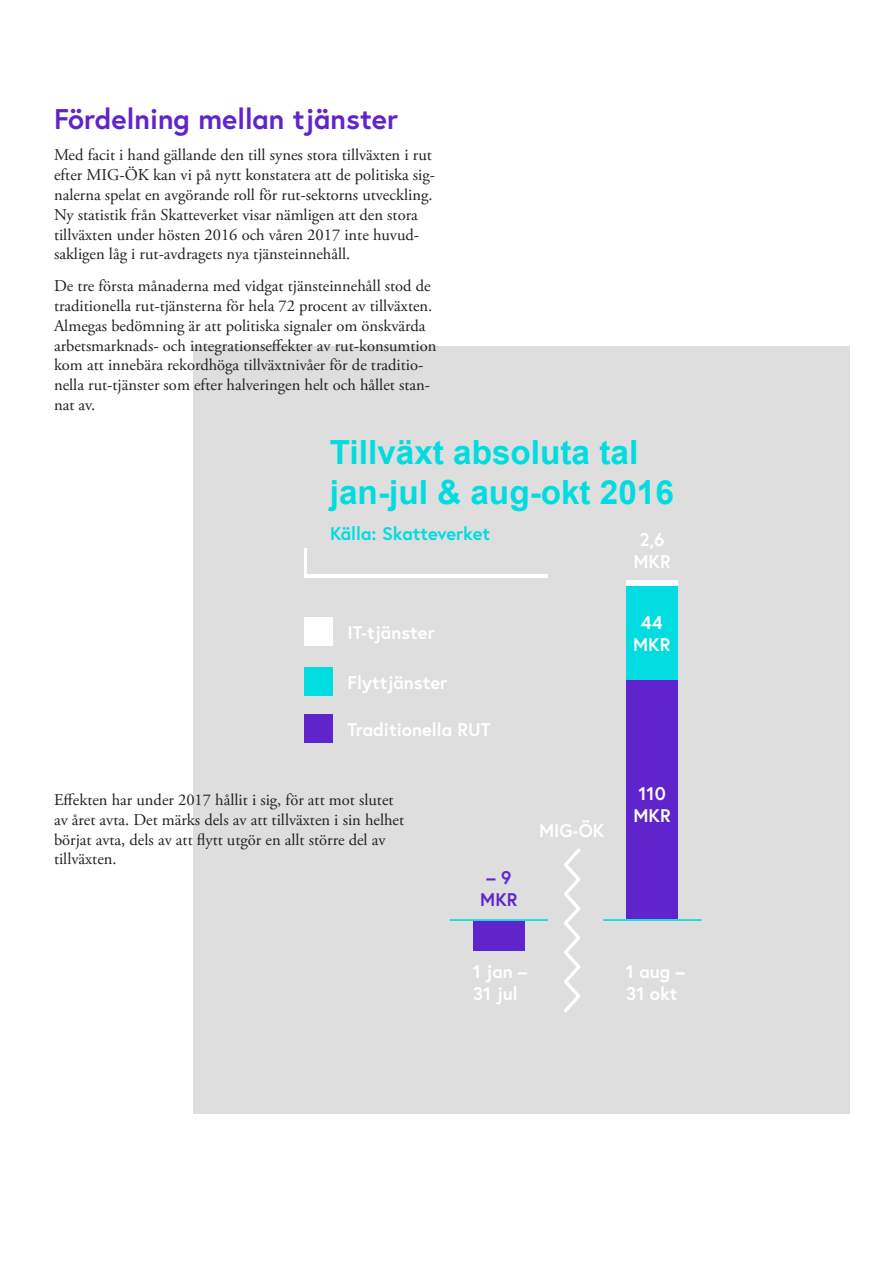
<style>
.page{position:relative;width:893px;height:1263px;background:#fff}
.page>*{position:absolute;margin:0;border:0;box-sizing:border-box;transform-origin:0 0}
.t1{font:700 33.3px/39.9px "Arial";color:#00dcdf}
.t2{font:700 28.5px "Europa";color:#6024cc}
.t3{font:700 18.3px/21.9px "Europa";color:#fff}
.t4{font:700 18.3px "Europa";color:#00dcdf}
.t5{font:700 18.3px/21.9px "Europa";color:#6024cc;text-align:center}
.t6{font:16.5px/19.8px "Adobe Garamond Pro";color:#231f20}
</style>
<div class="page">
<div style="left:193px;top:347px;width:657px;height:767px;background:#dedede"></div>
<div style="left:473px;top:921px;width:52px;height:30px;background:#6024cc"></div>
<hr style="left:450px;top:919px;width:98px;height:2px;background:#00dcdf">
<hr style="left:304px;top:549px;width:3px;height:29px;background:#fff">
<hr style="left:305px;top:575px;width:243px;height:3px;background:#fff">
<svg style="left:564px;top:848px;width:17px;height:164px"></svg>
<hr style="left:604px;top:919px;width:97px;height:2px;background:#00dcdf">
<div style="left:626px;top:680px;width:52px;height:239px;background:#6024cc"></div>
<div style="left:626px;top:585px;width:52px;height:95px;background:#00dcdf"></div>
<div style="left:626px;top:580px;width:52px;height:6px;background:#fff"></div>
<div style="left:304px;top:667px;width:28px;height:28px;background:#00dcdf"></div>
<div style="left:304px;top:617px;width:28px;height:28px;background:#fff"></div>
<div style="left:304px;top:714px;width:28px;height:29px;background:#6024cc"></div>
<p class="t2" style="left:54px;top:99px;width:346px">Fördelning mellan tjänster</p>
<p class="t6" style="left:54px;top:146px;width:383px">Med facit i hand gällande den till synes stora tillväxten i rut efter MIG-ÖK kan vi på nytt konstatera att de politiska sig&shy;nalerna spelat en avgörande roll för rut-sektorns utveckling.<br>Ny statistik från Skatteverket visar nämligen att den stora tillväxten under hösten 2016 och våren 2017 inte huvud&shy;sakligen låg i rut-avdragets nya tjänsteinnehåll.</p>
<p class="t6" style="left:54px;top:277px;width:384px">De tre första månaderna med vidgat tjänsteinnehåll stod de traditionella rut-tjänsterna för hela 72 procent av tillväxten.<br>Almegas bedömning är att politiska signaler om önskvärda arbetsmarknads- och integrationseffekter av rut-konsumtion kom att innebära rekordhöga tillväxtnivåer för de traditio&shy;nella rut-tjänster som efter halveringen helt och hållet stan&shy;nat av.</p>
<p class="t1" style="left:330px;top:432px;width:346px">Tillväxt absoluta tal jan-jul &amp; aug-okt 2016</p>
<p class="t4" style="left:330px;top:521px;width:162px">Källa: Skatteverket</p>
<p class="t3" style="left:633px;top:528px;width:39px;text-align:center">2,6<br>MKR</p>
<p class="t3" style="left:347px;top:621px;width:89px">IT-tjänster</p>
<p class="t3" style="left:347px;top:671px;width:101px">Flyttjänster</p>
<p class="t3" style="left:347px;top:719px;width:145px">Traditionella RUT</p>
<p class="t6" style="left:54px;top:790px;width:352px">Effekten har under 2017 hållit i sig, för att mot slutet av året avta. Det märks dels av att tillväxten i sin helhet börjat avta, dels av att flytt utgör en allt större del av tillväxten.</p>
<p class="t5" style="left:480px;top:866px;width:39px">– 9<br>MKR</p>
<p class="t3" style="left:539px;top:819px;width:67px">MIG-ÖK</p>
<p class="t3" style="left:633px;top:612px;width:39px;text-align:center">44<br>MKR</p>
<p class="t3" style="left:633px;top:782px;width:39px">110<br>MKR</p>
<p class="t3" style="left:473px;top:960px;width:56px">1 jan –<br>31 jul</p>
<p class="t3" style="left:626px;top:960px;width:61px">1 aug –<br>31 okt</p>
</div>
